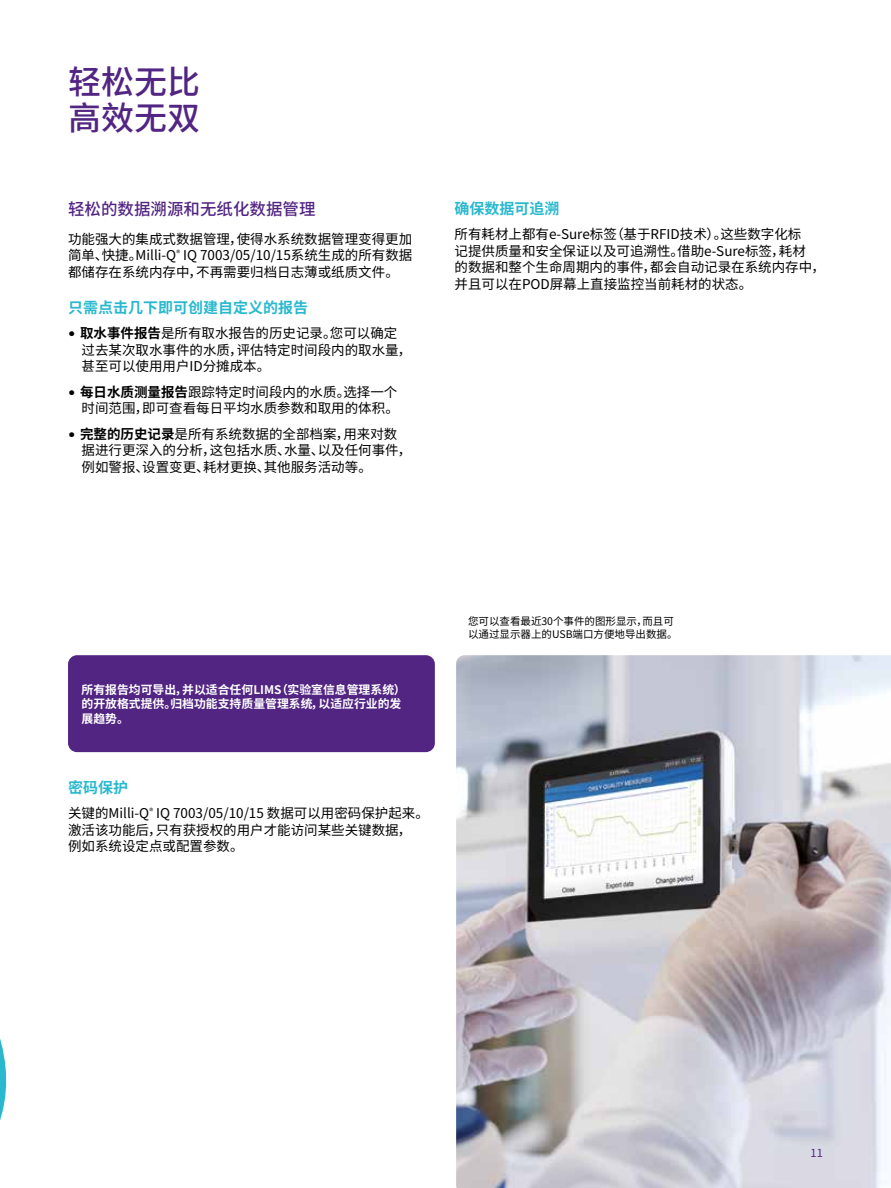
<style>
.page{position:relative;width:891px;height:1188px;background:#fff}
.page>*{position:absolute;margin:0;border:0;box-sizing:border-box;transform-origin:0 0}
.t1{font:500 33px/36px "Noto Sans CJ Ksc";color:#522583}
.t2{font:500 16.5px "Noto Sans CJ Ksc";color:#522583}
.t3{font:700 15px "Noto Sans CJ Ksc";color:#29b8ce}
.t4{font:13.5px/16.5px "Noto Sans CJ Ksc";color:#000}
.t5{font:700 11.85px/14.5px "Noto Sans CJ Ksc";color:#fff}
.t6{font:11.1px "Noto Sans CJ Ksc";color:#522583}
.t7{font:10.5px/12.6px "Noto Sans CJ Ksc";color:#000}
.s1{font-family:"Verdana Pro"}
.s2{font-weight:700}
</style>
<div class="page">
<svg style="left:0;top:1038px;width:7px;height:83px"></svg>
<div style="left:68px;top:655px;width:367px;height:97px;background:#522583;border-radius:9px"></div>
<img style="left:456px;top:655px;width:435px;height:533px">
<h1 class="t1" style="left:68px;top:65px;width:134px">轻松无比高效无双</h1>
<p class="t2" style="left:68px;top:199px;width:249px">轻松的数据溯源和无纸化数据管理</p>
<p class="t4" style="left:68px;top:231px;width:346px;text-align:justify">功能强大的集成式数据管理，使得水系统数据管理变得更加简单、快捷。Milli-Q<sup>®</sup> IQ 7003/05/10/15系统生成的所有数据都储存在系统内存中，不再需要归档日志薄或纸质文件。</p>
<p class="t3" style="left:68px;top:299px;width:242px">只需点击几下即可创建自定义的报告</p>
<p class="t4" style="left:82px;top:325px;width:331px;text-indent:-14px"><span class="s1">•</span> <span class="s2">取水事件报告</span>是所有取水报告的历史记录。您可以确定过去某次取水事件的水质，评估特定时间段内的取水量，甚至可以使用用户ID分摊成本。</p>
<p class="t4" style="left:68px;top:384px;width:332px;text-align:right"><span class="s1">•</span> <span class="s2">每日水质测量报告</span>跟踪特定时间段内的水质。选择一个时间范围，即可查看每日平均水质参数和取用的体积。</p>
<p class="t4" style="left:82px;top:426px;width:331px;text-indent:-14px"><span class="s1">•</span> <span class="s2">完整的历史记录</span>是所有系统数据的全部档案，用来对数据进行更深入的分析，这包括水质、水量、以及任何事件，例如警报、设置变更、耗材更换、其他服务活动等。</p>
<p class="t3" style="left:454px;top:200px;width:106px">确保数据可追溯</p>
<p class="t4" style="left:454px;top:226px;width:372px">所有耗材上都有e-Sure标签（基于RFID技术）。这些数字化标<br>记提供质量和安全保证以及可追溯性。借助e-Sure标签，耗材<br>的数据和整个生命周期内的事件，都会自动记录在系统内存中，并且可以在POD屏幕上直接监控当前耗材的状态。</p>
<p class="t5" style="left:82px;top:682px;width:325px">所有报告均可导出，并以适合任何LIMS（实验室信息管理系统）的开放格式提供。归档功能支持质量管理系统，以适应行业的发展趋势。</p>
<p class="t3" style="left:68px;top:779px;width:61px">密码保护</p>
<p class="t4" style="left:68px;top:805px;width:363px">关键的Milli-Q<sup>®</sup> IQ 7003/05/10/15 数据可以用密码保护起来。激活该功能后，只有获授权的用户才能访问某些关键数据，<br>例如系统设定点或配置参数。</p>
<p class="t7" style="left:468px;top:616px;width:211px">您可以查看最近30个事件的图形显示，而且可以通过显示器上的USB端口方便地导出数据。</p>
<p class="t6" style="left:811px;top:1147px;width:14px">11</p>
</div>
